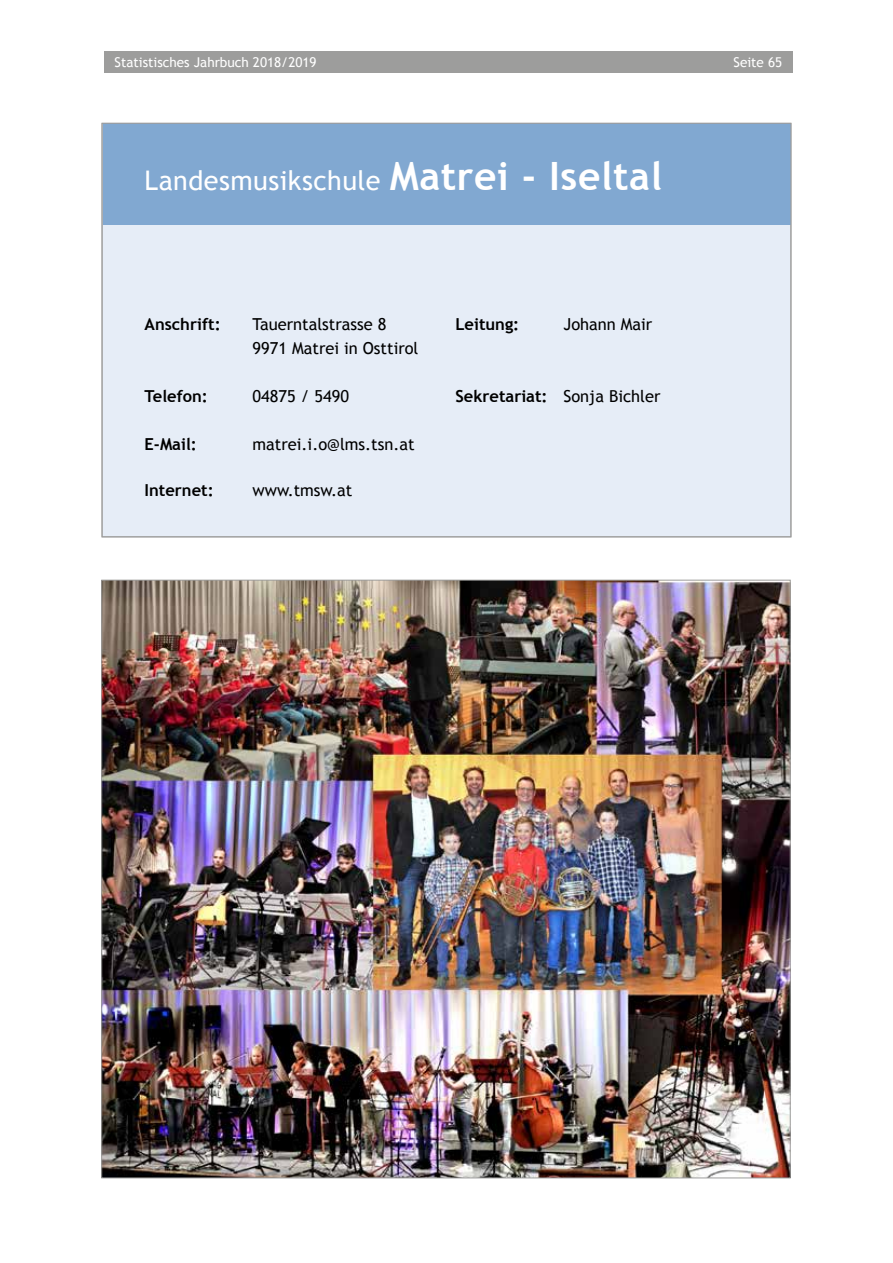
<style>
.page{position:relative;width:893px;height:1263px;background:#fff}
.page>*{position:absolute;margin:0;border:0;box-sizing:border-box;transform-origin:0 0}
.t1{font:27px "Trebuchet MS";letter-spacing:.015em;color:#fff}
.t2{font:16.5px/24px "Trebuchet MS";color:#000}
.t3{font:700 16.5px "Trebuchet MS";color:#000}
.t4{font:13.5px "Trebuchet MS";color:#fff}
.s1{font-weight:700;font-size:39px}
.s2{font-weight:400}
</style>
<div class="page">
<div style="left:104px;top:51px;width:689px;height:21px;background:#9d9d9c"></div>
<div style="left:102px;top:123px;width:689px;height:414px;background:#e6edf7"></div>
<div style="left:103px;top:124px;width:688px;height:101px;background:#81a8d1"></div>
<img style="left:103px;top:582px;width:686px;height:594px">
<p class="t4" style="left:115px;top:54px;width:204px">Statistisches Jahrbuch 2018/2019</p>
<p class="t4" style="left:734px;top:54px;width:50px">Seite 65</p>
<h1 class="t1" style="left:145px;top:165px;width:519px">Landesmusikschule <span class="s1">Matrei - Iseltal</span></h1>
<p class="t3" style="left:145px;top:314px;width:78px">Anschrift:</p>
<p class="t2" style="left:253px;top:312px;width:167px">Tauerntalstrasse 8<br>9971 Matrei in Osttirol</p>
<p class="t3" style="left:145px;top:386px;width:65px">Telefon:</p>
<p class="t2" style="left:253px;top:384px;width:98px">04875 / 5490</p>
<p class="t3" style="left:145px;top:434px;width:54px">E-Mail:</p>
<p class="t2" style="left:253px;top:432px;width:164px">matrei.i.o@lms.tsn.at</p>
<p class="t3" style="left:145px;top:480px;width:71px">Internet:</p>
<p class="t2" style="left:253px;top:479px;width:101px">www.tmsw.at</p>
<p class="t3" style="left:455px;top:314px;width:65px">Leitung:</p>
<p class="t2" style="left:563px;top:312px;width:90px">Johann Mair</p>
<p class="t3" style="left:455px;top:386px;width:206px">Sekretariat: <span class="s2">Sonja Bichler</span></p>
</div>
